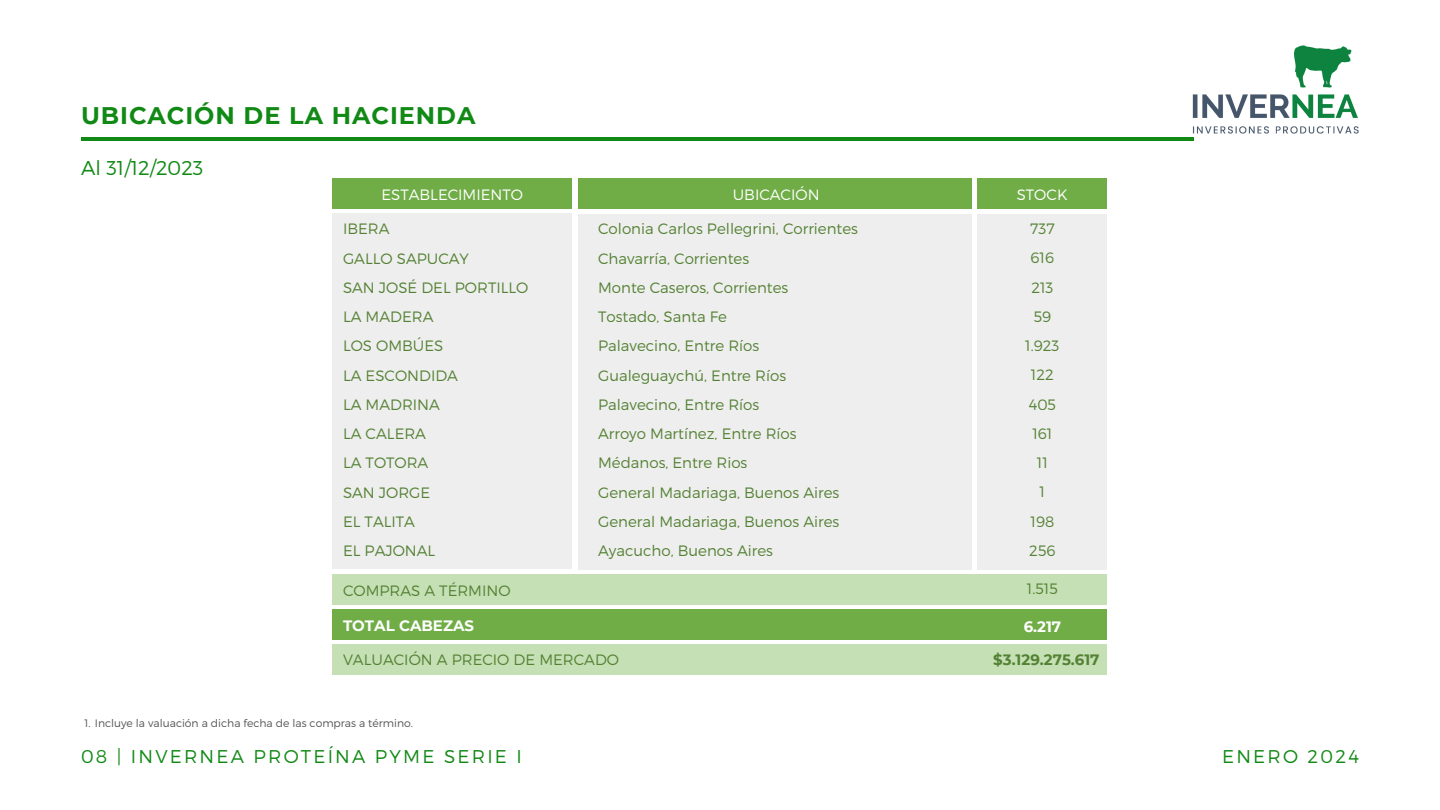
<style>
.page{position:relative;width:1440px;height:810px;background:#fff}
.page>*{position:absolute;margin:0;border:0;box-sizing:border-box;transform-origin:0 0}
.t1{font:700 24px "Montserrat";letter-spacing:.04em;color:#118915}
.t2{font:300 20px "Montserrat";color:#118915}
.t3{font:300 18.5px "Montserrat";letter-spacing:.12em;color:#118915}
.t4{font:300 15px "Montserrat";color:#548235}
.t5{font:300 15px "Montserrat";color:#fff}
.t6{font:700 15px "Montserrat";color:#fff}
.t7{font:700 15px "Montserrat";color:#548235}
.t8{font:300 10.8px "Montserrat";color:#545454}
</style>
<div class="page">
<div style="left:333px;top:178px;width:239px;height:31px;background:#70ad47"></div>
<div style="left:578px;top:178px;width:393px;height:31px;background:#70ad47"></div>
<div style="left:977px;top:178px;width:130px;height:31px;background:#70ad47"></div>
<div style="left:333px;top:214px;width:239px;height:355px;background:#efeeee"></div>
<div style="left:578px;top:214px;width:393px;height:355px;background:#efeeee"></div>
<div style="left:978px;top:214px;width:129px;height:355px;background:#efeeee"></div>
<hr style="left:81px;top:137px;width:1112px;height:4px;background:#118915">
<div style="left:333px;top:574px;width:774px;height:30px;background:#c5e0b4"></div>
<div style="left:333px;top:609px;width:774px;height:31px;background:#70ad47"></div>
<div style="left:333px;top:644px;width:774px;height:31px;background:#c5e0b4"></div>
<img style="left:1192px;top:45px;width:167px;height:96px">
<p class="t1" style="left:81px;top:100px;width:396px">UBICACIÓN DE LA HACIENDA</p>
<p class="t2" style="left:81px;top:155px;width:124px">Al 31/12/2023</p>
<p class="t5" style="left:381px;top:185px;width:143px">ESTABLECIMIENTO</p>
<p class="t5" style="left:733px;top:185px;width:88px">UBICACIÓN</p>
<p class="t5" style="left:1017px;top:185px;width:52px">STOCK</p>
<p class="t4" style="left:343px;top:219px;width:48px">IBERA</p>
<p class="t4" style="left:343px;top:249px;width:128px">GALLO SAPUCAY</p>
<p class="t4" style="left:343px;top:278px;width:187px">SAN JOSÉ DEL PORTILLO</p>
<p class="t4" style="left:343px;top:307px;width:92px">LA MADERA</p>
<p class="t4" style="left:343px;top:336px;width:102px">LOS OMBÚES</p>
<p class="t4" style="left:343px;top:366px;width:117px">LA ESCONDIDA</p>
<p class="t4" style="left:343px;top:395px;width:98px">LA MADRINA</p>
<p class="t4" style="left:343px;top:424px;width:85px">LA CALERA</p>
<p class="t4" style="left:343px;top:453px;width:87px">LA TOTORA</p>
<p class="t4" style="left:343px;top:483px;width:89px">SAN JORGE</p>
<p class="t4" style="left:343px;top:512px;width:74px">EL TALITA</p>
<p class="t4" style="left:343px;top:541px;width:94px">EL PAJONAL</p>
<p class="t4" style="left:598px;top:219px;width:262px">Colonia Carlos Pellegrini, Corrientes</p>
<p class="t4" style="left:598px;top:249px;width:153px">Chavarría, Corrientes</p>
<p class="t4" style="left:598px;top:278px;width:192px">Monte Caseros, Corrientes</p>
<p class="t4" style="left:598px;top:307px;width:130px">Tostado, Santa Fe</p>
<p class="t4" style="left:598px;top:336px;width:163px">Palavecino, Entre Ríos</p>
<p class="t4" style="left:598px;top:366px;width:190px">Gualeguaychú, Entre Ríos</p>
<p class="t4" style="left:598px;top:395px;width:163px">Palavecino, Entre Ríos</p>
<p class="t4" style="left:598px;top:424px;width:200px">Arroyo Martínez, Entre Ríos</p>
<p class="t4" style="left:598px;top:453px;width:151px">Médanos, Entre Rios</p>
<p class="t4" style="left:598px;top:483px;width:243px">General Madariaga, Buenos Aires</p>
<p class="t4" style="left:598px;top:512px;width:243px">General Madariaga, Buenos Aires</p>
<p class="t4" style="left:598px;top:541px;width:177px">Ayacucho, Buenos Aires</p>
<p class="t4" style="left:1030px;top:219px;width:26px">737</p>
<p class="t4" style="left:1031px;top:248px;width:25px">616</p>
<p class="t4" style="left:1031px;top:278px;width:24px">213</p>
<p class="t4" style="left:1034px;top:307px;width:19px">59</p>
<p class="t4" style="left:1025px;top:336px;width:36px">1.923</p>
<p class="t4" style="left:1031px;top:365px;width:24px">122</p>
<p class="t4" style="left:1029px;top:395px;width:29px">405</p>
<p class="t4" style="left:1032px;top:424px;width:22px">161</p>
<p class="t4" style="left:1037px;top:453px;width:13px">11</p>
<p class="t4" style="left:1040px;top:482px;width:7px">1</p>
<p class="t4" style="left:1031px;top:512px;width:25px">198</p>
<p class="t4" style="left:1029px;top:541px;width:28px">256</p>
<p class="t4" style="left:343px;top:581px;width:169px">COMPRAS A TÉRMINO</p>
<p class="t6" style="left:343px;top:617px;width:133px">TOTAL CABEZAS</p>
<p class="t4" style="left:1027px;top:579px;width:33px">1.515</p>
<p class="t6" style="left:1024px;top:617px;width:39px">6.217</p>
<p class="t4" style="left:343px;top:650px;width:278px">VALUACIÓN A PRECIO DE MERCADO</p>
<p class="t7" style="left:993px;top:651px;width:108px">$3.129.275.617</p>
<p class="t8" style="left:85px;top:716px;width:330px">1. Incluye la valuación a dicha fecha de las compras a término.</p>
<p class="t3" style="left:81px;top:744px;width:442px">08 | INVERNEA PROTEÍNA PYME SERIE I</p>
<p class="t3" style="left:1222px;top:744px;width:138px">ENERO 2024</p>
</div>
